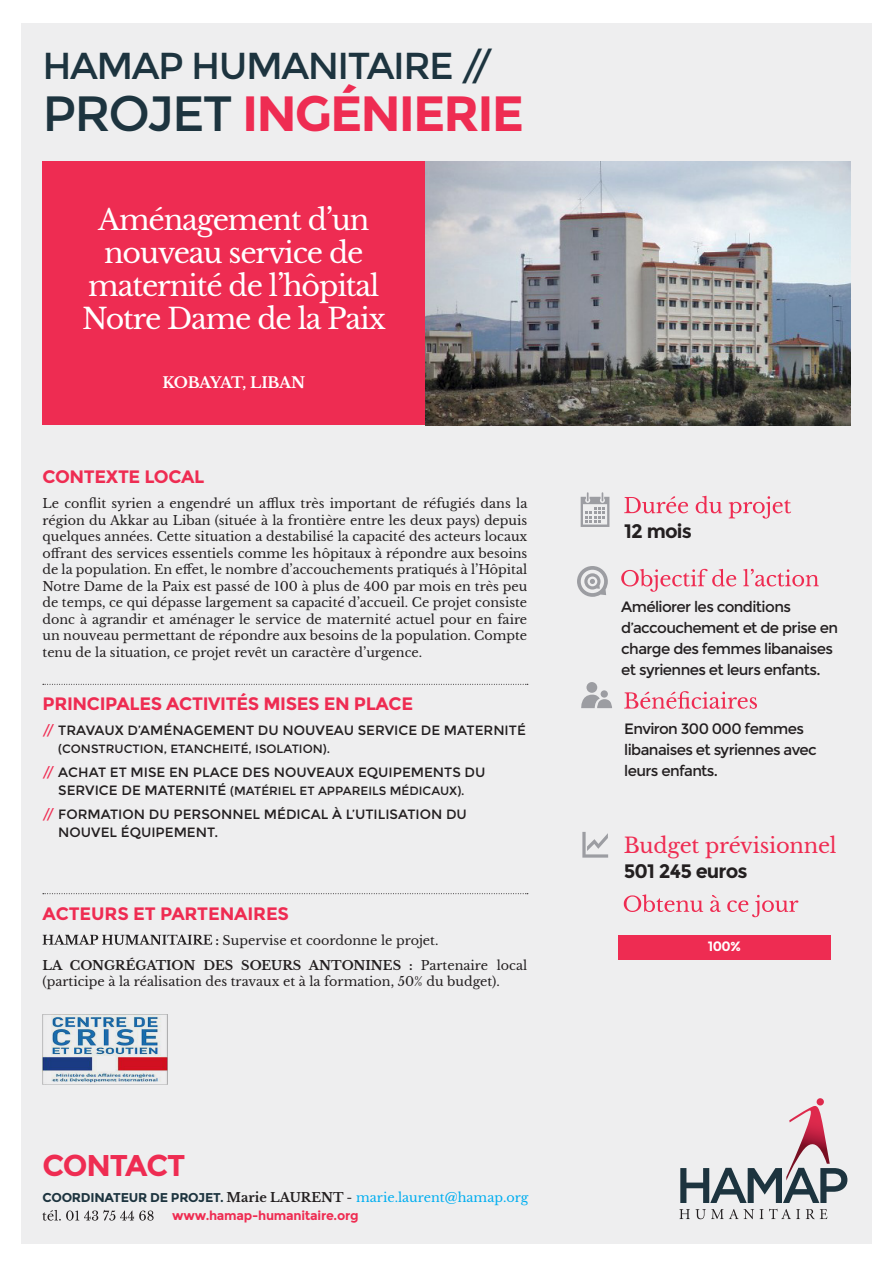
<style>
.page{position:relative;width:893px;height:1263px;background:#fff}
.page>*{position:absolute;margin:0;border:0;box-sizing:border-box;transform-origin:0 0}
.t1{font:700 49.5px "Montserrat";letter-spacing:-.04em;color:#ee2c52}
.t2{font:37.5px "Montserrat";letter-spacing:-.04em;color:#1d343f}
.t3{font:700 30px "Montserrat";letter-spacing:-.04em;color:#ee2c52}
.t4{font:28.5px/33px "Libre Baskerville";letter-spacing:-.04em;color:#fff;text-align:center}
.t5{font:21px "Libre Baskerville";letter-spacing:-.01em;color:#ee2c52}
.t6{font:700 19.5px "Montserrat";letter-spacing:-.04em;color:#231f20}
.t7{font:700 18px "Montserrat";letter-spacing:-.02em;color:#ee2c52}
.t8{font:15px/21px "Montserrat";letter-spacing:-.04em;color:#231f20}
.t9{font:700 15px "Libre Baskerville";letter-spacing:-.025em;color:#fff}
.t10{font:13.5px/18px "Montserrat";color:#231f20}
.t11{font:700 13.5px "Montserrat";color:#fff}
.t12{font:12.75px/16.5px "Libre Baskerville";color:#231f20;text-align:justify}
.t13{font:12.75px "Libre Baskerville";color:#00aeef}
.t14{font:700 12.75px "Montserrat";letter-spacing:-.02em;color:#ee2c52}
.t15{font:12px "Montserrat";color:#231f20}
.s1{font-weight:400;color:#1d343f}
.s2{color:#ee2c52}
.s3{font-size:13.5px}
.s4{font-weight:700}
.s5{font-family:"Montserrat";font-weight:700;color:#1d343f}
.s6{font-weight:700;color:#231f20}
.s7{color:#231f20}
</style>
<div class="page">
<div style="left:21px;top:23px;width:851px;height:1221px;background:#eeeeef"></div>
<svg style="left:680px;top:1098px;width:167px;height:105px"></svg>
<svg style="left:679px;top:1209px;width:121px;height:10px"></svg>
<svg style="left:806px;top:1209px;width:21px;height:10px"></svg>
<div style="left:43px;top:162px;width:382px;height:263px;background:#ee2c52"></div>
<svg style="left:43px;top:1210px;width:111px;height:10px"></svg>
<svg style="left:43px;top:684px;width:485px;height:1px"></svg>
<svg style="left:43px;top:893px;width:485px;height:1px"></svg>
<svg style="left:43px;top:935px;width:169px;height:10px"></svg>
<svg style="left:621px;top:569px;width:198px;height:23px"></svg>
<svg style="left:577px;top:566px;width:31px;height:31px"></svg>
<svg style="left:624px;top:691px;width:133px;height:18px"></svg>
<div style="left:586px;top:682px;width:11px;height:11px;background:#9c9da2;border-radius:50%"></div>
<div style="left:601px;top:690px;width:7px;height:8px;background:#9c9da2;border-radius:50%"></div>
<svg style="left:581px;top:695px;width:31px;height:13px"></svg>
<svg style="left:624px;top:496px;width:167px;height:23px"></svg>
<svg style="left:581px;top:492px;width:28px;height:35px"></svg>
<svg style="left:624px;top:894px;width:174px;height:23px"></svg>
<svg style="left:582px;top:832px;width:26px;height:26px"></svg>
<div style="left:618px;top:935px;width:213px;height:24px;background:#ee2c52"></div>
<img style="left:425px;top:162px;width:425px;height:263px">
<img style="left:43px;top:1014px;width:124px;height:70px">
<p class="t2" style="left:43px;top:44px;width:452px">HAMAP HUMANITAIRE //</p>
<p class="t1" style="left:43px;top:84px;width:483px"><span class="s1">PROJET</span> INGÉNIERIE</p>
<p class="t4" style="left:88px;top:203px;width:293px">Aménagement d’un nouveau service de maternité de l’hôpital</p>
<p class="t4" style="left:82px;top:302px;width:305px">Notre Dame de la Paix</p>
<p class="t9" style="left:162px;top:373px;width:144px">KOBAYAT, LIBAN</p>
<p class="t7" style="left:43px;top:466px;width:163px">CONTEXTE LOCAL</p>
<p class="t12" style="left:43px;top:495px;width:486px">Le conflit syrien a engendré un afflux très important de réfugiés dans la région du Akkar au Liban (située à la frontière entre les deux pays) depuis quelques années. Cette situation a destabilisé la capacité des acteurs locaux offrant des services essentiels comme les hôpitaux à répondre aux besoins de la population. En effet, le nombre d’accouchements pratiqués à l’Hôpital Notre Dame de la Paix est passé de 100 à plus de 400 par mois en très peu de temps, ce qui dépasse largement sa capacité d’accueil. Ce projet consiste donc à agrandir et aménager le service de maternité actuel pour en faire un nouveau permettant de répondre aux besoins de la population. Compte tenu de la situation, ce projet revêt un caractère d’urgence.</p>
<p class="t7" style="left:43px;top:693px;width:372px">PRINCIPALES ACTIVITÉS MISES EN PLACE</p>
<p class="t10" style="left:43px;top:721px;width:485px"><span class="s2">//</span> TRAVAUX D’AMÉNAGEMENT DU NOUVEAU SERVICE DE MATERNITÉ</p>
<p class="t15" style="left:58px;top:741px;width:273px">(CONSTRUCTION, ETANCHEITÉ, ISOLATION).</p>
<p class="t10" style="left:43px;top:763px;width:444px"><span class="s2">//</span> ACHAT ET MISE EN PLACE DES NOUVEAUX EQUIPEMENTS DU</p>
<p class="t15" style="left:58px;top:784px;width:408px"><span class="s3">SERVICE DE MATERNITÉ</span> (MATÉRIEL ET APPAREILS MÉDICAUX).</p>
<p class="t10" style="left:58px;top:806px;width:410px;text-indent:-16px"><span class="s2">//</span> FORMATION DU PERSONNEL MÉDICAL À L’UTILISATION DU<br>NOUVEL ÉQUIPEMENT.</p>
<p class="t7" style="left:43px;top:902px;width:248px">ACTEURS ET PARTENAIRES</p>
<p class="t12" style="left:216px;top:932px;width:224px"><span class="s4">:</span> Supervise et coordonne le projet.</p>
<p class="t12" style="left:43px;top:957px;width:486px"><span class="s4">LA CONGRÉGATION DES SOEURS ANTONINES :</span> Partenaire local (participe à la réalisation des travaux et à la formation, 50% du budget).</p>
<p class="t3" style="left:43px;top:1147px;width:144px">CONTACT</p>
<p class="t13" style="left:43px;top:1190px;width:487px"><span class="s5">COORDINATEUR DE PROJET.</span> <span class="s6">Marie LAURENT</span> <span class="s7">-</span> marie.laurent@hamap.org</p>
<p class="t14" style="left:172px;top:1208px;width:188px">www.hamap-humanitaire.org</p>
<p class="t6" style="left:624px;top:520px;width:69px">12 mois</p>
<p class="t8" style="left:621px;top:596px;width:218px">Améliorer les conditions d’accouchement et de prise en charge des femmes libanaises et syriennes et leurs enfants.</p>
<p class="t8" style="left:624px;top:718px;width:194px">Environ 300 000 femmes libanaises et syriennes avec leurs enfants.</p>
<p class="t5" style="left:624px;top:832px;width:214px">Budget prévisionnel</p>
<p class="t6" style="left:624px;top:859px;width:125px">501 245 euros</p>
<p class="t11" style="left:708px;top:938px;width:35px">100%</p>
</div>
